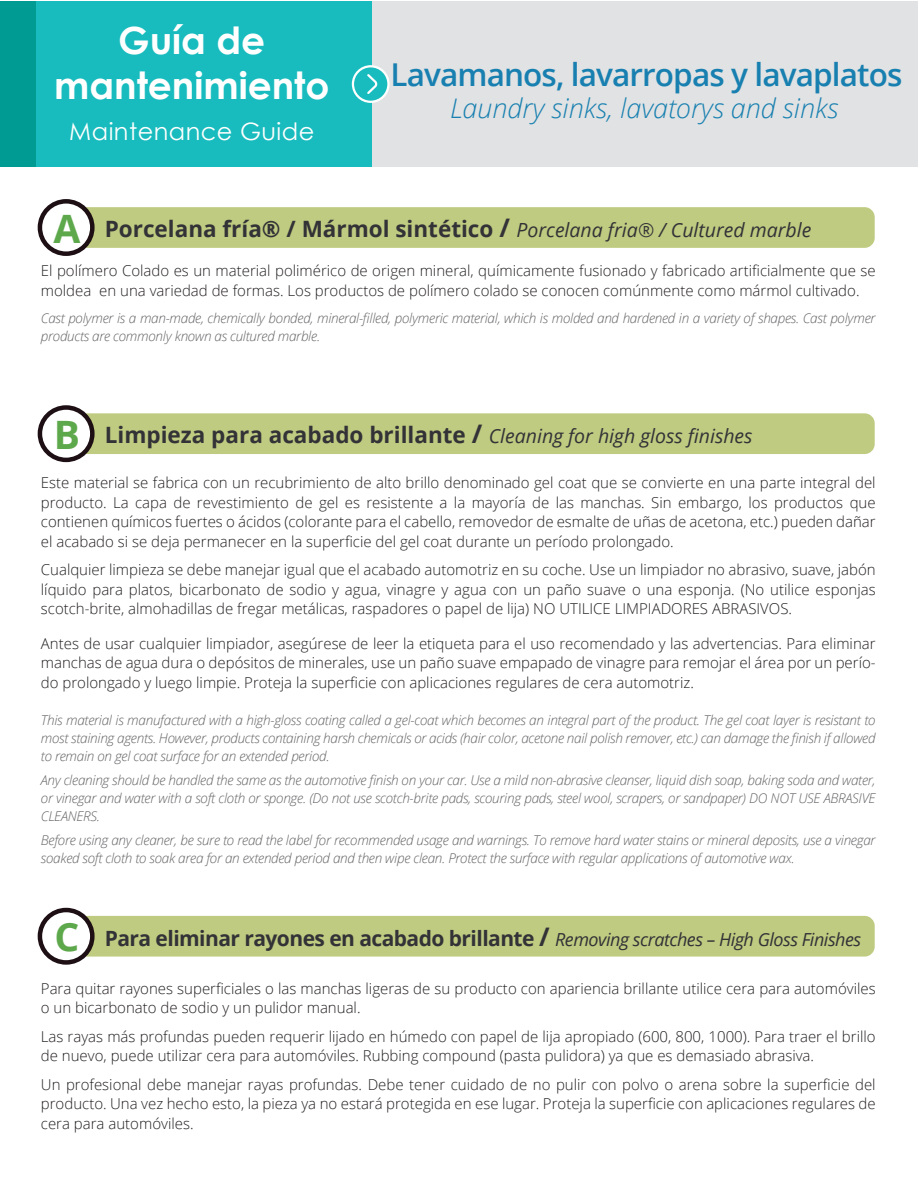
<style>
.page{position:relative;width:918px;height:1188px;background:#fff}
.page>*{position:absolute;margin:0;border:0;box-sizing:border-box;transform-origin:0 0}
.t1{font:700 39.15px "Open Sans";color:#5ea84c}
.t2{font:700 37.5px/45px "Century Gothic";color:#fff;text-align:center}
.t3{font:600 31.5px "Open Sans";letter-spacing:-.03em;color:#1880b0}
.t4{font:italic 300 27px "Open Sans";color:#1880b0}
.t5{font:24px "Century Gothic";letter-spacing:.02em;color:#fff}
.t6{font:700 22.5px "Open Sans";color:#333237}
.t7{font:700 21px "Open Sans";letter-spacing:-.025em;color:#333237}
.t8{font:300 15px/19.5px "Open Sans";color:#231f20;text-align:justify}
.t9{font:italic 300 13.5px/18px "Open Sans";letter-spacing:-.02em;color:#636366}
.s1{font-size:25.65px}
.s2{font-weight:400;font-style:italic;font-size:19.5px}
.s3{font-weight:400;font-style:italic;font-size:18px}
</style>
<div class="page">
<div style="left:0;top:1px;width:372px;height:166px;background:#19bcbe"></div>
<div style="left:0;top:1px;width:36px;height:166px;background:#009c93"></div>
<div style="left:372px;top:2px;width:546px;height:165px;background:#e1e2e3"></div>
<svg style="left:353px;top:66px;width:35px;height:36px"></svg>
<div style="left:352px;top:65px;width:38px;height:38px;border:2px solid #fff;border-radius:50%"></div>
<svg style="left:365px;top:72px;width:15px;height:24px"></svg>
<div style="left:41px;top:207px;width:834px;height:41px;background:#bfcb80;border-radius:10px"></div>
<div style="left:41px;top:413px;width:834px;height:41px;background:#bfcb80;border-radius:10px"></div>
<div style="left:41px;top:916px;width:834px;height:41px;background:#bfcb80;border-radius:10px"></div>
<div style="left:40px;top:201px;width:52px;height:53px;background:#fff;border-radius:50%"></div>
<div style="left:38px;top:199px;width:57px;height:57px;border:4px solid #1d0f13;border-radius:50%"></div>
<div style="left:40px;top:408px;width:52px;height:52px;background:#fff;border-radius:50%"></div>
<div style="left:38px;top:405px;width:57px;height:57px;border:4px solid #1d0f13;border-radius:50%"></div>
<div style="left:40px;top:910px;width:52px;height:52px;background:#fff;border-radius:50%"></div>
<div style="left:38px;top:908px;width:57px;height:57px;border:4px solid #1d0f13;border-radius:50%"></div>
<h2 class="t2" style="left:54px;top:16px;width:277px">Guía de mantenimiento</h2>
<h3 class="t5" style="left:69px;top:115px;width:247px">Maintenance Guide</h3>
<h3 class="t3" style="left:391px;top:53px;width:513px">Lavamanos, lavarropas y lavaplatos</h3>
<h3 class="t4" style="left:450px;top:90px;width:390px">Laundry sinks, lavatorys and sinks</h3>
<h1 class="t1" style="left:53px;top:201px;width:28px">A</h1>
<h3 class="t6" style="left:105px;top:213px;width:708px">Porcelana fría® / Mármol sintético <span class="s1">/</span> <span class="s2">Porcelana fria® / Cultured marble</span></h3>
<p class="t8" style="left:41px;top:261px;width:836px">El polímero Colado es un material polimérico de origen mineral, químicamente fusionado y fabricado artificialmente que se moldea en una variedad de formas. Los productos de polímero colado se conocen comúnmente como mármol cultivado.</p>
<p class="t9" style="left:41px;top:309px;width:836px">Cast polymer is a man-made, chemically bonded, mineral-filled, polymeric material, which is molded and hardened in a variety of shapes. Cast polymer products are commonly known as cultured marble.</p>
<h1 class="t1" style="left:54px;top:407px;width:28px">B</h1>
<h3 class="t6" style="left:105px;top:419px;width:649px">Limpieza para acabado brillante <span class="s1">/</span> <span class="s2">Cleaning for high gloss finishes</span></h3>
<p class="t8" style="left:41px;top:473px;width:836px">Este material se fabrica con un recubrimiento de alto brillo denominado gel coat que se convierte en una parte integral del producto. La capa de revestimiento de gel es resistente a la mayoría de las manchas. Sin embargo, los productos que contienen químicos fuertes o ácidos (colorante para el cabello, removedor de esmalte de uñas de acetona, etc.) pueden dañar el acabado si se deja permanecer en la superficie del gel coat durante un período prolongado.</p>
<p class="t8" style="left:41px;top:560px;width:836px">Cualquier limpieza se debe manejar igual que el acabado automotriz en su coche. Use un limpiador no abrasivo, suave, jabón líquido para platos, bicarbonato de sodio y agua, vinagre y agua con un paño suave o una esponja. (No utilice esponjas scotch-brite, almohadillas de fregar metálicas, raspadores o papel de lija) NO UTILICE LIMPIADORES ABRASIVOS.</p>
<p class="t8" style="left:41px;top:633px;width:836px">Antes de usar cualquier limpiador, asegúrese de leer la etiqueta para el uso recomendado y las advertencias. Para eliminar manchas de agua dura o depósitos de minerales, use un paño suave empapado de vinagre para remojar el área por un perío&shy;do prolongado y luego limpie. Proteja la superficie con aplicaciones regulares de cera automotriz.</p>
<p class="t9" style="left:41px;top:711px;width:836px;text-align:justify">This material is manufactured with a high-gloss coating called a gel-coat which becomes an integral part of the product. The gel coat layer is resistant to most staining agents. However, products containing harsh chemicals or acids (hair color, acetone nail polish remover, etc.) can damage the finish if allowed to remain on gel coat surface for an extended period.</p>
<p class="t9" style="left:41px;top:771px;width:836px;text-align:justify">Any cleaning should be handled the same as the automotive finish on your car. Use a mild non-abrasive cleanser, liquid dish soap, baking soda and water, or vinegar and water with a soft cloth or sponge. (Do not use scotch-brite pads, scouring pads, steel wool, scrapers, or sandpaper) DO NOT USE ABRASIVE CLEANERS.</p>
<p class="t9" style="left:41px;top:831px;width:836px">Before using any cleaner, be sure to read the label for recommended usage and warnings. To remove hard water stains or mineral deposits, use a vinegar soaked soft cloth to soak area for an extended period and then wipe clean. Protect the surface with regular applications of automotive wax.</p>
<h1 class="t1" style="left:54px;top:909px;width:26px">C</h1>
<h3 class="t7" style="left:105px;top:923px;width:758px">Para eliminar rayones en acabado brillante <span class="s1">/</span> <span class="s3">Removing scratches – High Gloss Finishes</span></h3>
<p class="t8" style="left:41px;top:978px;width:836px">Para quitar rayones superficiales o las manchas ligeras de su producto con apariencia brillante utilice cera para automóviles o un bicarbonato de sodio y un pulidor manual.</p>
<p class="t8" style="left:41px;top:1026px;width:836px">Las rayas más profundas pueden requerir lijado en húmedo con papel de lija apropiado (600, 800, 1000). Para traer el brillo de nuevo, puede utilizar cera para automóviles. Rubbing compound (pasta pulidora) ya que es demasiado abrasiva.</p>
<p class="t8" style="left:41px;top:1074px;width:836px">Un profesional debe manejar rayas profundas. Debe tener cuidado de no pulir con polvo o arena sobre la superficie del producto. Una vez hecho esto, la pieza ya no estará protegida en ese lugar. Proteja la superficie con aplicaciones regulares de cera para automóviles.</p>
</div>
